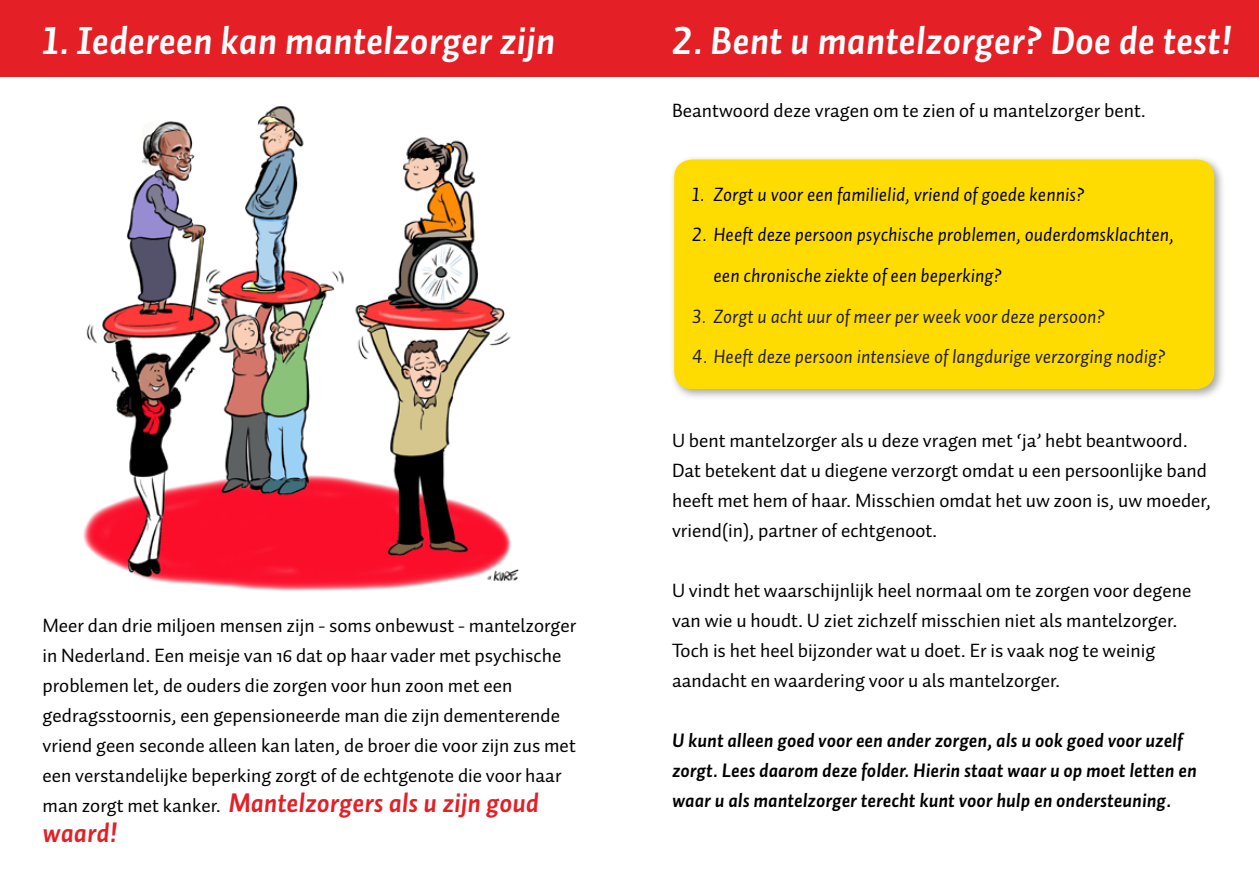
<style>
.page{position:relative;width:1259px;height:893px;background:#fff}
.page>*{position:absolute;margin:0;border:0;box-sizing:border-box;transform-origin:0 0}
.t1{font:39px "Auto 1 Bold Italic LF";color:#fff}
.t2{font:27px/30px "Auto 1 Bold Italic LF";color:#e41f25}
.t3{font:19.5px/30px "Auto 1";color:#000}
.t4{font:italic 700 19.5px/30px "Auto 1";color:#000}
.t5{font:19.5px/40.5px "Auto 1 Italic LF";color:#000}
.t6{font:19.5px "Auto 1 Italic LF";color:#231f20}
.s1{font-family:"Auto 1";font-size:19.5px;color:#000}
</style>
<div class="page">
<img style="left:83px;top:106px;width:436px;height:485px">
<div style="left:0;top:0;width:629px;height:77px;background:#e41f25"></div>
<div style="left:629px;top:0;width:630px;height:77px;background:#e41f25"></div>
<div style="left:669px;top:154px;width:556px;height:246px;background:#231f20;opacity:.4"></div>
<div style="left:674px;top:159px;width:540px;height:230px;background:#ffdc01;border-radius:18px"></div>
<p class="t1" style="left:43px;top:16px;width:514px">1. Iedereen kan mantelzorger zijn</p>
<p class="t3" style="left:43px;top:610px;width:535px">Meer dan drie miljoen mensen zijn - soms onbewust - mantelzorger in Nederland. Een meisje van 16 dat op haar vader met psychische problemen let, de ouders die zorgen voor hun zoon met een gedragsstoornis, een gepensioneerde man die zijn dementerende vriend geen seconde alleen kan laten, de broer die voor zijn zus met een verstandelijke beperking zorgt of de echtgenote die voor haar</p>
<p class="t2" style="left:43px;top:787px;width:498px"><span class="s1">man zorgt met kanker.</span> Mantelzorgers als u zijn goud waard!</p>
<p class="t1" style="left:672px;top:16px;width:561px">2. Bent u mantelzorger? Doe de test!</p>
<p class="t3" style="left:672px;top:95px;width:475px">Beantwoord deze vragen om te zien of u mantelzorger bent.</p>
<p class="t5" style="left:692px;top:174px;width:394px">1. Zorgt u voor een familielid, vriend of goede kennis?</p>
<p class="t5" style="left:713px;top:214px;width:462px;text-indent:-21px">2. Heeft deze persoon psychische problemen, ouderdomsklachten, een chronische ziekte of een beperking?</p>
<p class="t6" style="left:692px;top:304px;width:414px">3. Zorgt u acht uur of meer per week voor deze persoon?</p>
<p class="t6" style="left:692px;top:344px;width:475px">4. Heeft deze persoon intensieve of langdurige verzorging nodig?</p>
<p class="t3" style="left:672px;top:425px;width:540px">U bent mantelzorger als u deze vragen met ‘ja’ hebt beantwoord.<br>Dat betekent dat u diegene verzorgt omdat u een persoonlijke band heeft met hem of haar. Misschien omdat het uw zoon is, uw moeder, vriend(in), partner of echtgenoot.</p>
<p class="t3" style="left:672px;top:575px;width:521px">U vindt het waarschijnlijk heel normaal om te zorgen voor degene van wie u houdt. U ziet zichzelf misschien niet als mantelzorger.</p>
<p class="t3" style="left:672px;top:635px;width:485px">Toch is het heel bijzonder wat u doet. Er is vaak nog te weinig aandacht en waardering voor u als mantelzorger.</p>
<p class="t4" style="left:672px;top:725px;width:526px">U kunt alleen goed voor een ander zorgen, als u ook goed voor uzelf zorgt. Lees daarom deze folder. Hierin staat waar u op moet letten en waar u als mantelzorger terecht kunt voor hulp en ondersteuning.</p>
</div>
